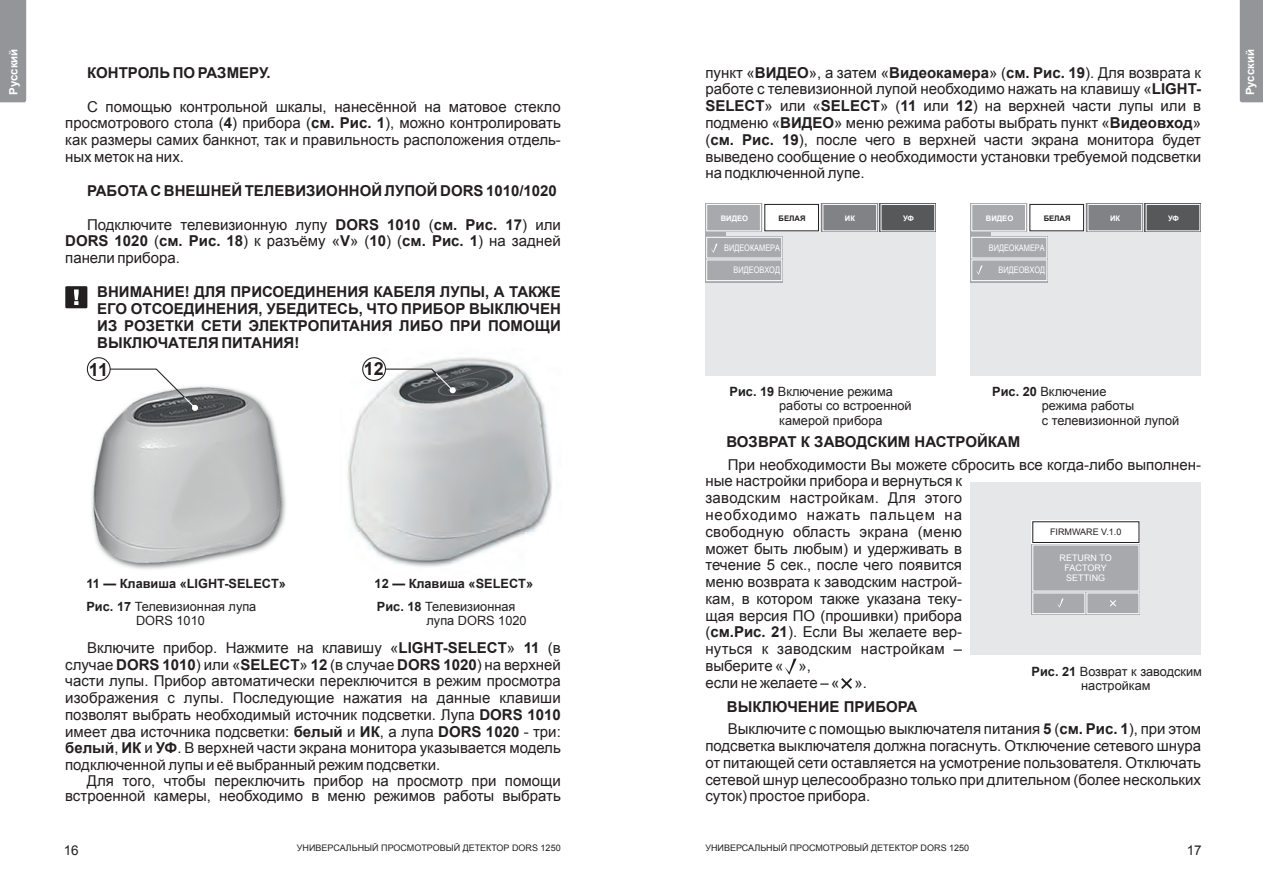
<style>
.page{position:relative;width:1263px;height:893px;background:#fff}
.page>*{position:absolute;margin:0;border:0;box-sizing:border-box;transform-origin:0 0}
.t1{font:700 18px "Arial";color:#231f20}
.t2{font:15px/16.8px "Arial";color:#231f20;text-align:justify}
.t3{font:700 15px/17px "Arial";color:#231f20;text-align:justify}
.t4{font:13.5px "Arial";color:#231f20}
.t5{font:12.75px/14.2px "Arial";color:#231f20}
.t6{font:700 12.75px/22.5px "Arial";color:#231f20}
.t7{font:700 11.4px "Arial";color:#fff}
.t8{font:9px "Arial";color:#231f20}
.t9{font:9px "Arial Narrow";color:#fff}
.t10{font:9px/10.1px "Arial";color:#fff;text-align:center}
.t11{font:700 7.65px "Arial";color:#fff}
.t12{font:700 7.65px "Arial";color:#231f20}
.s1{font-weight:700}
.s2{font-weight:400}
</style>
<div class="page">
<div style="left:1239px;top:0;width:24px;height:102px;background:#939598"></div>
<div style="left:0;top:0;width:26px;height:102px;background:#939598"></div>
<svg style="left:65px;top:286px;width:22px;height:22px"></svg>
<img style="left:92px;top:386px;width:194px;height:183px">
<img style="left:347px;top:357px;width:206px;height:210px">
<div style="left:87px;top:357px;width:24px;height:24px;border:1px solid #231f20;border-radius:50%"></div>
<svg style="left:109px;top:368px;width:89px;height:43px"></svg>
<div style="left:362px;top:357px;width:24px;height:24px;border:1px solid #231f20;border-radius:50%"></div>
<svg style="left:384px;top:368px;width:72px;height:25px;background:#8d9091"></svg>
<div style="left:705px;top:203px;width:231px;height:173px;background:#e6e7e9"></div>
<div style="left:705px;top:230px;width:21px;height:8px;background:#a8a9ad"></div>
<div style="left:705px;top:203px;width:56px;height:29px;background:#a8a9ad"></div>
<div style="left:706px;top:204px;width:55px;height:27px;border:1px solid #fff"></div>
<div style="left:705px;top:236px;width:78px;height:46px;background:#a8a9ad"></div>
<div style="left:706px;top:237px;width:76px;height:21px;border:1px solid #fff"></div>
<svg style="left:711px;top:244px;width:6px;height:9px"></svg>
<div style="left:706px;top:259px;width:76px;height:22px;border:1px solid #fff"></div>
<div style="left:763px;top:203px;width:57px;height:29px;background:#fff"></div>
<div style="left:764px;top:204px;width:55px;height:27px;border:1px solid #231f20"></div>
<div style="left:821px;top:203px;width:57px;height:29px;background:#808285"></div>
<div style="left:822px;top:204px;width:55px;height:27px;border:1px solid #fff"></div>
<div style="left:879px;top:203px;width:57px;height:29px;background:#57585a"></div>
<div style="left:880px;top:204px;width:55px;height:27px;border:1px solid #fff"></div>
<div style="left:970px;top:203px;width:231px;height:173px;background:#e6e7e9"></div>
<div style="left:970px;top:230px;width:21px;height:8px;background:#a8a9ad"></div>
<div style="left:970px;top:203px;width:56px;height:29px;background:#a8a9ad"></div>
<div style="left:971px;top:204px;width:55px;height:27px;border:1px solid #fff"></div>
<div style="left:970px;top:236px;width:78px;height:46px;background:#a8a9ad"></div>
<div style="left:971px;top:237px;width:76px;height:21px;border:1px solid #fff"></div>
<div style="left:971px;top:259px;width:76px;height:22px;border:1px solid #fff"></div>
<svg style="left:976px;top:265px;width:6px;height:10px"></svg>
<div style="left:1028px;top:203px;width:57px;height:29px;background:#fff"></div>
<div style="left:1029px;top:204px;width:55px;height:27px;border:1px solid #231f20"></div>
<div style="left:1086px;top:203px;width:57px;height:29px;background:#808285"></div>
<div style="left:1087px;top:204px;width:55px;height:27px;border:1px solid #fff"></div>
<div style="left:1144px;top:203px;width:57px;height:29px;background:#57585a"></div>
<div style="left:1145px;top:204px;width:55px;height:27px;border:1px solid #fff"></div>
<div style="left:970px;top:481px;width:231px;height:173px;background:#e6e7e9"></div>
<div style="left:1031px;top:543px;width:109px;height:71px;background:#a8a9ad"></div>
<div style="left:1032px;top:544px;width:107px;height:47px;border:1px solid #fff"></div>
<div style="left:1032px;top:592px;width:53px;height:22px;border:1px solid #fff"></div>
<div style="left:1086px;top:592px;width:53px;height:22px;border:1px solid #fff"></div>
<svg style="left:1057px;top:598px;width:6px;height:9px"></svg>
<svg style="left:1110px;top:600px;width:6px;height:6px"></svg>
<div style="left:1031px;top:520px;width:109px;height:23px;background:#fff"></div>
<div style="left:1032px;top:521px;width:107px;height:22px;border:1px solid #231f20"></div>
<svg style="left:785px;top:658px;width:11px;height:16px"></svg>
<svg style="left:841px;top:678px;width:11px;height:10px"></svg>
<p class="t7" style="left:6px;top:95px;width:48px;rotate:-90deg">Русский</p>
<p class="t7" style="left:1242px;top:95px;width:48px;rotate:-90deg">Русский</p>
<p class="t3" style="left:87px;top:64px;width:185px">КОНТРОЛЬ ПО РАЗМЕРУ.</p>
<p class="t2" style="left:65px;top:98px;width:497px;text-indent:22px">С помощью контрольной шкалы, нанесённой на матовое стекло просмотрового стола (<span class="s1">4</span>) прибора (<span class="s1">см. Рис. 1</span>), можно контролировать как размеры самих банкнот, так и правильность расположения отдель&shy;ных меток на них.</p>
<p class="t3" style="left:87px;top:182px;width:471px">РАБОТА С ВНЕШНЕЙ ТЕЛЕВИЗИОННОЙ ЛУПОЙ DORS 1010/1020</p>
<p class="t2" style="left:65px;top:216px;width:497px;text-indent:22px">Подключите телевизионную лупу <span class="s1">DORS 1010</span> (<span class="s1">см. Рис. 17</span>) или <span class="s1">DORS 1020</span> (<span class="s1">см. Рис. 18</span>) к разъёму «<span class="s1">V</span>» (<span class="s1">10</span>) (<span class="s1">см. Рис. 1</span>) на задней панели прибора.</p>
<p class="t3" style="left:97px;top:284px;width:465px">ВНИМАНИЕ! ДЛЯ ПРИСОЕДИНЕНИЯ КАБЕЛЯ ЛУПЫ, А ТАКЖЕ ЕГО ОТСОЕДИНЕНИЯ, УБЕДИТЕСЬ, ЧТО ПРИБОР ВЫКЛЮЧЕН ИЗ РОЗЕТКИ СЕТИ ЭЛЕКТРОПИТАНИЯ ЛИБО ПРИ ПОМОЩИ ВЫКЛЮЧАТЕЛЯ ПИТАНИЯ!</p>
<p class="t2" style="left:705px;top:64px;width:497px">пункт «<span class="s1">ВИДЕО</span>», а затем «<span class="s1">Видеокамера</span>» (<span class="s1">см. Рис. 19</span>). Для возврата к работе с телевизионной лупой необходимо нажать на клавишу «<span class="s1">LIGHT-SELECT</span>» или «<span class="s1">SELECT</span>» (<span class="s1">11</span> или <span class="s1">12</span>) на верхней части лупы или в подменю «<span class="s1">ВИДЕО</span>» меню режима работы выбрать пункт «<span class="s1">Видеовход</span>» (<span class="s1">см. Рис. 19</span>), после чего в верхней части экрана монитора будет выведено сообщение о необходимости установки требуемой подсветки на подключенной лупе.</p>
<p class="t11" style="left:721px;top:213px;width:29px">ВИДЕО</p>
<p class="t12" style="left:778px;top:213px;width:28px">БЕЛАЯ</p>
<p class="t11" style="left:845px;top:213px;width:12px">ИК</p>
<p class="t11" style="left:903px;top:213px;width:12px">УФ</p>
<p class="t11" style="left:986px;top:213px;width:29px">ВИДЕО</p>
<p class="t12" style="left:1043px;top:213px;width:28px">БЕЛАЯ</p>
<p class="t11" style="left:1110px;top:213px;width:12px">ИК</p>
<p class="t11" style="left:1168px;top:213px;width:12px">УФ</p>
<p class="t9" style="left:724px;top:241px;width:58px">ВИДЕОКАМЕРА</p>
<p class="t9" style="left:733px;top:263px;width:48px">ВИДЕОВХОД</p>
<p class="t9" style="left:988px;top:241px;width:58px">ВИДЕОКАМЕРА</p>
<p class="t9" style="left:998px;top:263px;width:48px">ВИДЕОВХОД</p>
<p class="t1" style="left:89px;top:357px;width:21px">11</p>
<p class="t1" style="left:364px;top:357px;width:22px">12</p>
<p class="t6" style="left:86px;top:573px;width:201px">11 — Клавиша «LIGHT-SELECT»</p>
<p class="t6" style="left:375px;top:573px;width:160px">12 — Клавиша «SELECT»<br>Рис. 18 <span class="s2">Телевизионная</span></p>
<p class="t5" style="left:426px;top:613px;width:102px">лупа DORS 1020</p>
<p class="t5" style="left:86px;top:599px;width:171px;text-align:center"><span class="s1">Рис. 17</span> Телевизионная лупа<br>DORS 1010</p>
<p class="t2" style="left:65px;top:639px;width:497px;text-indent:22px">Включите прибор. Нажмите на клавишу «<span class="s1">LIGHT-SELECT</span>» <span class="s1">11</span> (в случае <span class="s1">DORS 1010</span>) или «<span class="s1">SELECT</span>» <span class="s1">12</span> (в случае <span class="s1">DORS 1020</span>) на верхней части лупы. Прибор автоматически переключится в режим просмотра изображения с лупы. Последующие нажатия на данные клавиши позволят выбрать необходимый источник подсветки. Лупа <span class="s1">DORS 1010 </span>имеет два источника подсветки: <span class="s1">белый</span> и <span class="s1">ИК</span>, а лупа <span class="s1">DORS 1020</span> - три: <span class="s1">белый</span>, <span class="s1">ИК</span> и <span class="s1">УФ</span>. В верхней части экрана монитора указывается модель подключенной лупы и её выбранный режим подсветки.</p>
<p class="t2" style="left:65px;top:773px;width:497px;line-height:14.9px;text-align:right">Для того, чтобы переключить прибор на просмотр при помощи встроенной камеры, необходимо в меню режимов работы выбрать</p>
<p class="t5" style="left:779px;top:384px;width:134px;text-indent:-50px"><span class="s1">Рис. 19</span> Включение режима работы со встроенной камерой прибора</p>
<p class="t5" style="left:1042px;top:384px;width:139px;text-indent:-50px"><span class="s1">Рис. 20</span> Включение<br>режима работы<br>с телевизионной лупой</p>
<p class="t3" style="left:726px;top:433px;width:295px">ВОЗВРАТ К ЗАВОДСКИМ НАСТРОЙКАМ</p>
<p class="t2" style="left:705px;top:456px;width:497px;text-align:left;text-indent:22px">При необходимости Вы можете сбросить все когда-либо выполнен&shy;ные настройки прибора и вернуться к<br>заводским настройкам. Для этого<br>необходимо нажать пальцем на<br>свободную область экрана (меню<br>может быть любым) и удерживать в<br>течение 5 сек., после чего появится<br>меню возврата к заводским настрой-<br>кам, в котором также указана теку-<br>щая версия ПО (прошивки) прибора<br>(<span class="s1">см.Рис. 21</span>). Если Вы желаете вер-<br>нуться к заводским настройкам –<br>выберите « »,<br>если не желаете – « ».</p>
<p class="t8" style="left:1050px;top:526px;width:73px">FIRMWARE V.1.0</p>
<p class="t10" style="left:1059px;top:553px;width:54px">RETURN TO<br>FACTORY<br>SETTING</p>
<p class="t5" style="left:1031px;top:664px;width:172px;text-align:center"><span class="s1">Рис. 21</span> Возврат к заводским настройкам</p>
<p class="t3" style="left:727px;top:698px;width:192px">ВЫКЛЮЧЕНИЕ ПРИБОРА</p>
<p class="t2" style="left:705px;top:720px;width:497px;text-indent:22px">Выключите с помощью выключателя питания <span class="s1">5</span> (<span class="s1">см. Рис. 1</span>), при этом подсветка выключателя должна погаснуть. Отключение сетевого шнура от питающей сети оставляется на усмотрение пользователя. Отключать сетевой шнур целесообразно только при длительном (более нескольких суток) простое прибора.</p>
<p class="t4" style="left:64px;top:840px;width:17px">16</p>
<p class="t8" style="left:297px;top:842px;width:265px">УНИВЕРСАЛЬНЫЙ ПРОСМОТРОВЫЙ ДЕТЕКТОР DORS 1250</p>
<p class="t8" style="left:705px;top:842px;width:265px">УНИВЕРСАЛЬНЫЙ ПРОСМОТРОВЫЙ ДЕТЕКТОР DORS 1250</p>
<p class="t4" style="left:1186px;top:840px;width:17px">17</p>
</div>
